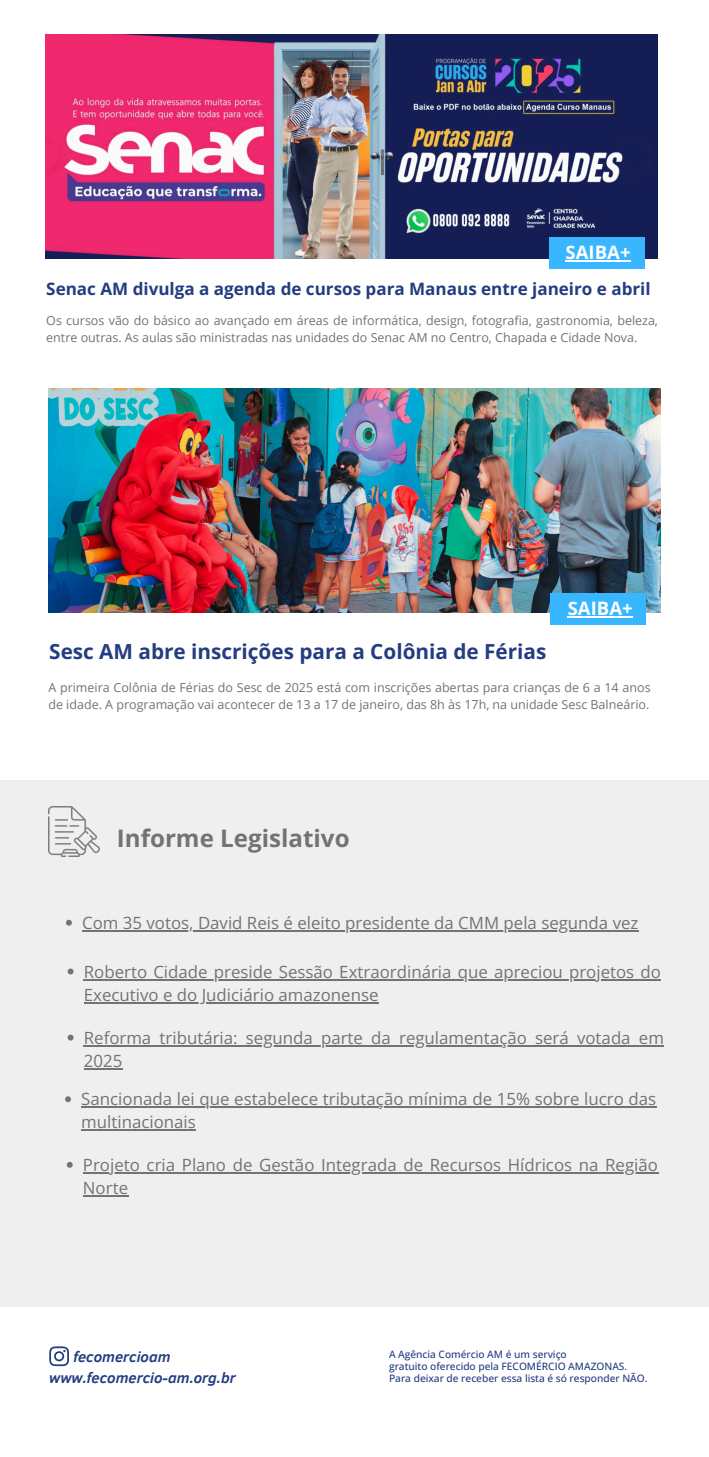
<style>
.page{position:relative;width:709px;height:1457px;background:#fff}
.page>*{position:absolute;margin:0;border:0;box-sizing:border-box;transform-origin:0 0}
.t1{font:700 24.15px "Open Sans";color:#737373}
.t2{font:700 20.74px "Open Sans";color:#233d80}
.t3{font:700 18.55px "Open Sans";color:#fff}
.t4{font:700 17.06px "Open Sans";color:#233d80}
.t5{font:16.89px/22.9px "Open Sans";color:#737373}
.t6{font:italic 700 14.88px "Clear Sans";color:#233d80}
.t7{font:12.51px/17.1px "Open Sans";color:#737373}
.t8{font:500 10.24px "Open Sans";color:#233d80}
</style>
<div class="page">
<div style="left:0;top:780px;width:709px;height:527px;background:#efefef"></div>
<svg style="left:49px;top:1346px;width:20px;height:20px"></svg>
<img style="left:46px;top:34px;width:612px;height:224px">
<img style="left:49px;top:388px;width:611px;height:224px">
<div style="left:549px;top:237px;width:96px;height:32px;background:#38b6ff"></div>
<div style="left:550px;top:593px;width:96px;height:31px;background:#38b6ff"></div>
<img style="left:49px;top:806px;width:50px;height:51px">
<hr style="left:565px;top:260px;width:65px;height:2px;background:#fff">
<hr style="left:568px;top:617px;width:65px;height:1px;background:#fff">
<svg style="left:66px;top:920px;width:6px;height:6px"></svg>
<hr style="left:82px;top:930px;width:556px;height:2px;background:#737373">
<svg style="left:68px;top:968px;width:6px;height:6px"></svg>
<hr style="left:84px;top:979px;width:577px;height:1px;background:#737373">
<hr style="left:84px;top:1002px;width:294px;height:1px;background:#737373">
<svg style="left:68px;top:1035px;width:6px;height:5px"></svg>
<hr style="left:84px;top:1045px;width:580px;height:1px;background:#737373">
<hr style="left:84px;top:1068px;width:38px;height:1px;background:#737373">
<svg style="left:65px;top:1096px;width:6px;height:6px"></svg>
<hr style="left:81px;top:1107px;width:575px;height:1px;background:#737373">
<hr style="left:81px;top:1130px;width:115px;height:1px;background:#737373">
<svg style="left:67px;top:1162px;width:6px;height:6px"></svg>
<hr style="left:83px;top:1172px;width:575px;height:2px;background:#737373">
<hr style="left:83px;top:1195px;width:45px;height:2px;background:#737373">
<p class="t3" style="left:565px;top:239px;width:66px">SAIBA+</p>
<p class="t4" style="left:46px;top:277px;width:606px">Senac AM divulga a agenda de cursos para Manaus entre janeiro e abril</p>
<h1 class="t7" style="left:46px;top:311px;width:613px">Os cursos vão do básico ao avançado em áreas de informática, design, fotografia, gastronomia, beleza, entre outras. As aulas são ministradas nas unidades do Senac AM no Centro, Chapada e Cidade Nova.</h1>
<p class="t2" style="left:49px;top:636px;width:498px">Sesc AM abre inscrições para a Colônia de Férias</p>
<p class="t3" style="left:568px;top:595px;width:66px">SAIBA+</p>
<p class="t7" style="left:48px;top:678px;width:604px">A primeira Colônia de Férias do Sesc de 2025 está com inscrições abertas para crianças de 6 a 14 anos de idade. A programação vai acontecer de 13 a 17 de janeiro, das 8h às 17h, na unidade Sesc Balneário.</p>
<p class="t1" style="left:117px;top:821px;width:234px">Informe Legislativo</p>
<p class="t5" style="left:82px;top:911px;width:558px">Com 35 votos, David Reis é eleito presidente da CMM pela segunda vez</p>
<p class="t5" style="left:84px;top:960px;width:578px">Roberto Cidade preside Sessão Extraordinária que apreciou projetos do</p>
<h6 class="t5" style="left:84px;top:983px;width:296px">Executivo e do Judiciário amazonense</h6>
<h6 class="t5" style="left:84px;top:1026px;width:581px">Reforma tributária: segunda parte da regulamentação será votada em<br>2025</h6>
<p class="t5" style="left:81px;top:1087px;width:576px">Sancionada lei que estabelece tributação mínima de 15% sobre lucro das multinacionais</p>
<p class="t5" style="left:83px;top:1153px;width:576px">Projeto cria Plano de Gestão Integrada de Recursos Hídricos na Região<br>Norte</p>
<p class="t6" style="left:73px;top:1345px;width:99px">fecomercioam</p>
<p class="t8" style="left:389px;top:1347px;width:179px">A Agência Comércio AM é um serviço</p>
<h3 class="t8" style="left:389px;top:1359px;width:240px">gratuito oferecido pela FECOMÉRCIO AMAZONAS.</h3>
<h2 class="t8" style="left:389px;top:1371px;width:260px">Para deixar de receber essa lista é só responder NÃO.</h2>
<h4 class="t6" style="left:49px;top:1367px;width:188px">www.fecomercio-am.org.br</h4>
</div>
